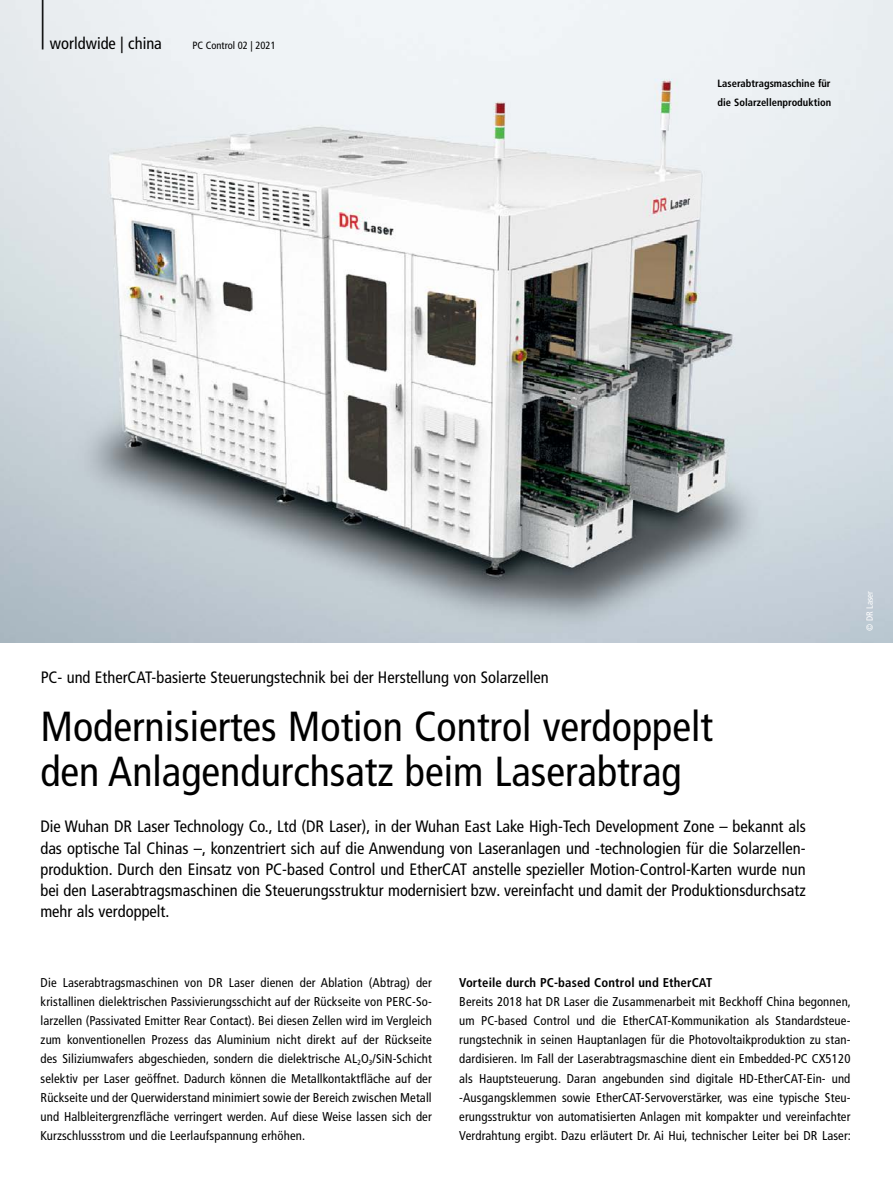
<style>
.page{position:relative;width:893px;height:1191px;background:#fff}
.page>*{position:absolute;margin:0;border:0;box-sizing:border-box;transform-origin:0 0}
.t1{font:300 condensed 61.8px "Frutiger LT Pro";color:#000;scale:.49 1}
.t2{font:condensed 42px/45px "Frutiger LT Pro";color:#000}
.t3{font:condensed 16.5px/21.3px "Frutiger LT Pro";color:#000;text-align:justify}
.t4{font:condensed 12.75px/19.2px "Frutiger LT Pro";letter-spacing:.01em;color:#000;text-align:justify}
.t5{font:700 condensed 12.75px "Frutiger LT Pro";letter-spacing:.01em;color:#000}
.t6{font:700 condensed 10.5px/19.2px "Frutiger LT Pro";color:#000}
.t7{font:condensed 10.5px "Frutiger LT Pro";color:#000}
.t8{font:condensed 9px "Frutiger LT Pro";color:#fff}
</style>
<div class="page">
<img style="left:0;top:0;width:893px;height:642px">
<h1 class="t1" style="left:39px;top:-23px;width:15px">|</h1>
<p class="t3" style="left:50px;top:33px;width:113px">worldwide | china</p>
<p class="t7" style="left:192px;top:39px;width:85px">PC Control 02 | 2021</p>
<p class="t6" style="left:718px;top:74px;width:115px">Laserabtragsmaschine für die Solarzellenproduktion</p>
<p class="t3" style="left:41px;top:667px;width:509px">PC- und EtherCAT-basierte Steuerungstechnik bei der Herstellung von Solarzellen</p>
<h2 class="t2" style="left:40px;top:704px;width:674px">Modernisiertes Motion Control verdoppelt den Anlagendurchsatz beim Laserabtrag</h2>
<p class="t3" style="left:40px;top:816px;width:767px">Die Wuhan DR Laser Technology Co., Ltd (DR Laser), in der Wuhan East Lake High-Tech Development Zone – bekannt als das optische Tal Chinas –, konzentriert sich auf die Anwendung von Laseranlagen und -technologien für die Solarzellen&shy;produktion. Durch den Einsatz von PC-based Control und EtherCAT anstelle spezieller Motion-Control-Karten wurde nun bei den Laserabtragsmaschinen die Steuerungsstruktur modernisiert bzw. vereinfacht und damit der Produktionsdurchsatz mehr als verdoppelt.</p>
<p class="t8" style="left:864px;top:631px;width:41px;rotate:-90deg">© DR Laser</p>
<p class="t4" style="left:41px;top:973px;width:393px">Die Laserabtragsmaschinen von DR Laser dienen der Ablation (Abtrag) der kristallinen dielektrischen Passivierungsschicht auf der Rückseite von PERC-So&shy;larzellen (Passivated Emitter Rear Contact). Bei diesen Zellen wird im Vergleich zum konventionellen Prozess das Aluminium nicht direkt auf der Rückseite des Siliziumwafers abgeschieden, sondern die dielektrische AL<sub>2</sub>O<sub>3</sub>/SiN-Schicht selektiv per Laser geöffnet. Dadurch können die Metallkontaktfläche auf der Rückseite und der Querwiderstand minimiert sowie der Bereich zwischen Metall und Halbleitergrenzfläche verringert werden. Auf diese Weise lassen sich der Kurzschlussstrom und die Leerlaufspannung erhöhen.</p>
<p class="t5" style="left:459px;top:974px;width:255px">Vorteile durch PC-based Control und EtherCAT</p>
<p class="t4" style="left:459px;top:992px;width:393px">Bereits 2018 hat DR Laser die Zusammenarbeit mit Beckhoff China begonnen, um PC-based Control und die EtherCAT-Kommunikation als Standardsteue&shy;rungstechnik in seinen Hauptanlagen für die Photovoltaikproduktion zu stan&shy;dardisieren. Im Fall der Laserabtragsmaschine dient ein Embedded-PC CX5120 als Hauptsteuerung. Daran angebunden sind digitale HD-EtherCAT-Ein- und -Ausgangsklemmen sowie EtherCAT-Servoverstärker, was eine typische Steu&shy;erungsstruktur von automatisierten Anlagen mit kompakter und vereinfachter Verdrahtung ergibt. Dazu erläutert Dr. Ai Hui, technischer Leiter bei DR Laser:</p>
</div>
